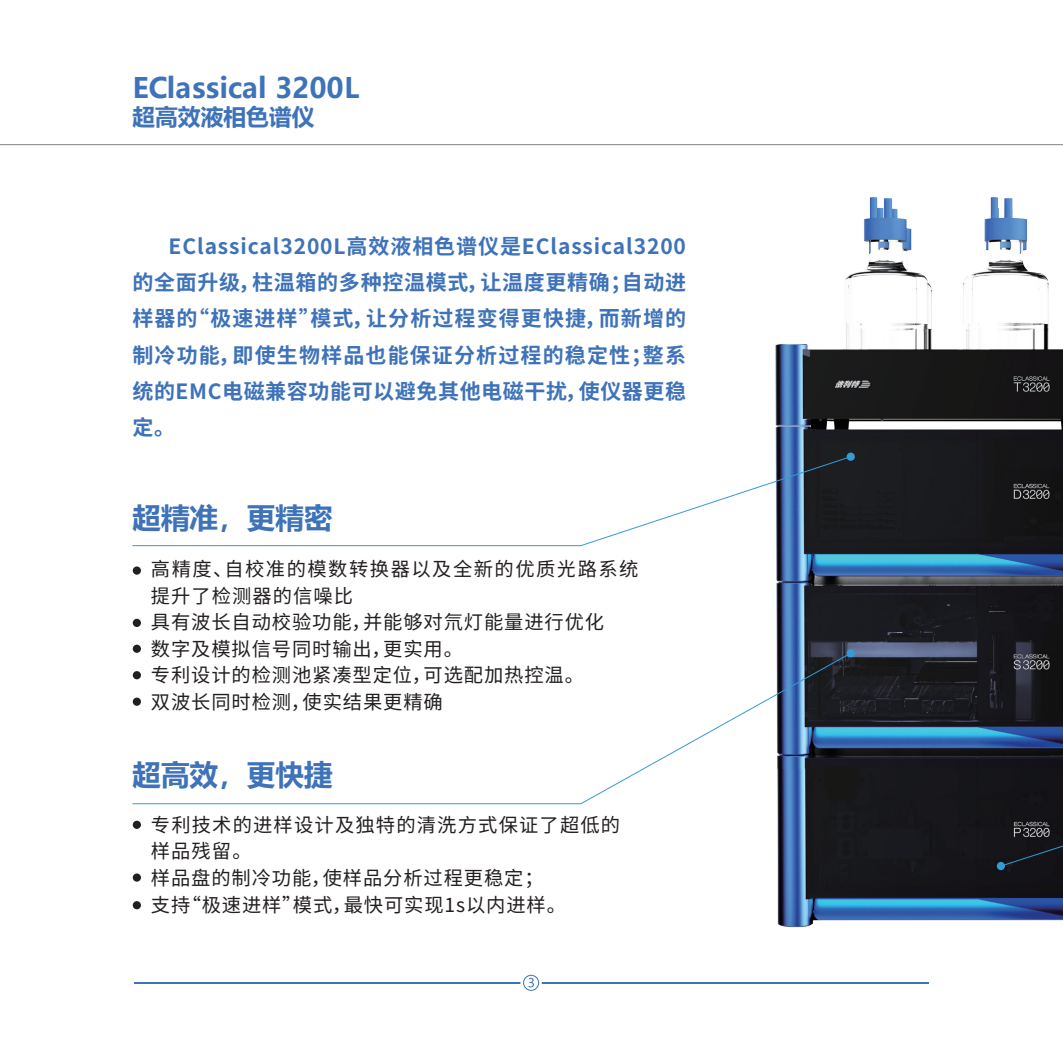
<style>
.page{position:relative;width:1063px;height:1063px;background:#fff}
.page>*{position:absolute;margin:0;border:0;box-sizing:border-box;transform-origin:0 0}
.t1{font:700 28.53px "Microsoft Ya Hei";color:#3e72b9}
.t2{font:700 28px "Microsoft Ya Hei";color:#3e72b9}
.t3{font:700 22.75px "Microsoft Ya Hei";color:#3e72b9}
.t4{font:700 21px/36.2px "Source Han Sans CN";letter-spacing:.03em;color:#3e72b9;text-align:justify}
.t5{font:19.25px/26.6px "Source Han Sans CN";letter-spacing:.045em;color:#231f20}
</style>
<div class="page">
<img style="left:775px;top:197px;width:287px;height:731px">
<hr style="left:0;top:144px;width:1062px;height:1px;background:#808285">
<svg style="left:999px;top:737px;width:63px;height:130px;background:#191c26"></svg>
<svg style="left:996px;top:861px;width:8px;height:9px"></svg>
<svg style="left:132px;top:652px;width:719px;height:152px"></svg>
<svg style="left:132px;top:455px;width:719px;height:91px"></svg>
<div style="left:846px;top:649px;width:8px;height:8px;background:#359bd6;border-radius:50%"></div>
<div style="left:846px;top:452px;width:8px;height:9px;background:#359bd6;border-radius:50%"></div>
<div style="left:133px;top:566px;width:8px;height:8px;background:#231f20;border-radius:50%"></div>
<div style="left:133px;top:618px;width:8px;height:9px;background:#231f20;border-radius:50%"></div>
<div style="left:133px;top:644px;width:8px;height:8px;background:#231f20;border-radius:50%"></div>
<div style="left:133px;top:671px;width:8px;height:8px;background:#231f20;border-radius:50%"></div>
<div style="left:133px;top:697px;width:8px;height:8px;background:#231f20;border-radius:50%"></div>
<div style="left:133px;top:820px;width:8px;height:8px;background:#231f20;border-radius:50%"></div>
<div style="left:133px;top:873px;width:8px;height:8px;background:#231f20;border-radius:50%"></div>
<div style="left:133px;top:901px;width:8px;height:8px;background:#231f20;border-radius:50%"></div>
<hr style="left:134px;top:981px;width:794px;height:2px;background:#3e72b9">
<svg style="left:520px;top:972px;width:21px;height:21px"></svg>
<div style="left:523px;top:974px;width:16px;height:16px;border:1px solid #3e72b9;border-radius:50%"></div>
<svg style="left:528px;top:977px;width:6px;height:10px"></svg>
<h2 class="t2" style="left:132px;top:68px;width:228px">EClassical 3200L</h2>
<p class="t3" style="left:132px;top:101px;width:184px">超高效液相色谱仪</p>
<p class="t4" style="left:132px;top:229px;width:555px;text-indent:36px">EClassical3200L高效液相色谱仪是EClassical3200的全面升级，柱温箱的多种控温模式，让温度更精确；自动进样器的“极速进样”模式，让分析过程变得更快捷，而新增的制冷功能，即使生物样品也能保证分析过程的稳定性；整系统的EMC电磁兼容功能可以避免其他电磁干扰，使仪器更稳定。</p>
<h1 class="t1" style="left:132px;top:498px;width:202px">超精准，更精密</h1>
<p class="t5" style="left:151px;top:556px;width:489px">高精度、自校准的模数转换器以及全新的优质光路系统提升了检测器的信噪比<br>具有波长自动校验功能，并能够对氘灯能量进行优化<br>数字及模拟信号同时输出，更实用。<br>专利设计的检测池紧凑型定位，可选配加热控温。<br>双波长同时检测，使实结果更精确</p>
<h1 class="t1" style="left:132px;top:755px;width:202px">超高效，更快捷</h1>
<p class="t5" style="left:151px;top:811px;width:471px">专利技术的进样设计及独特的清洗方式保证了超低的样品残留。<br>样品盘的制冷功能，使样品分析过程更稳定；<br>支持“极速进样”模式，最快可实现1s以内进样。</p>
</div>
